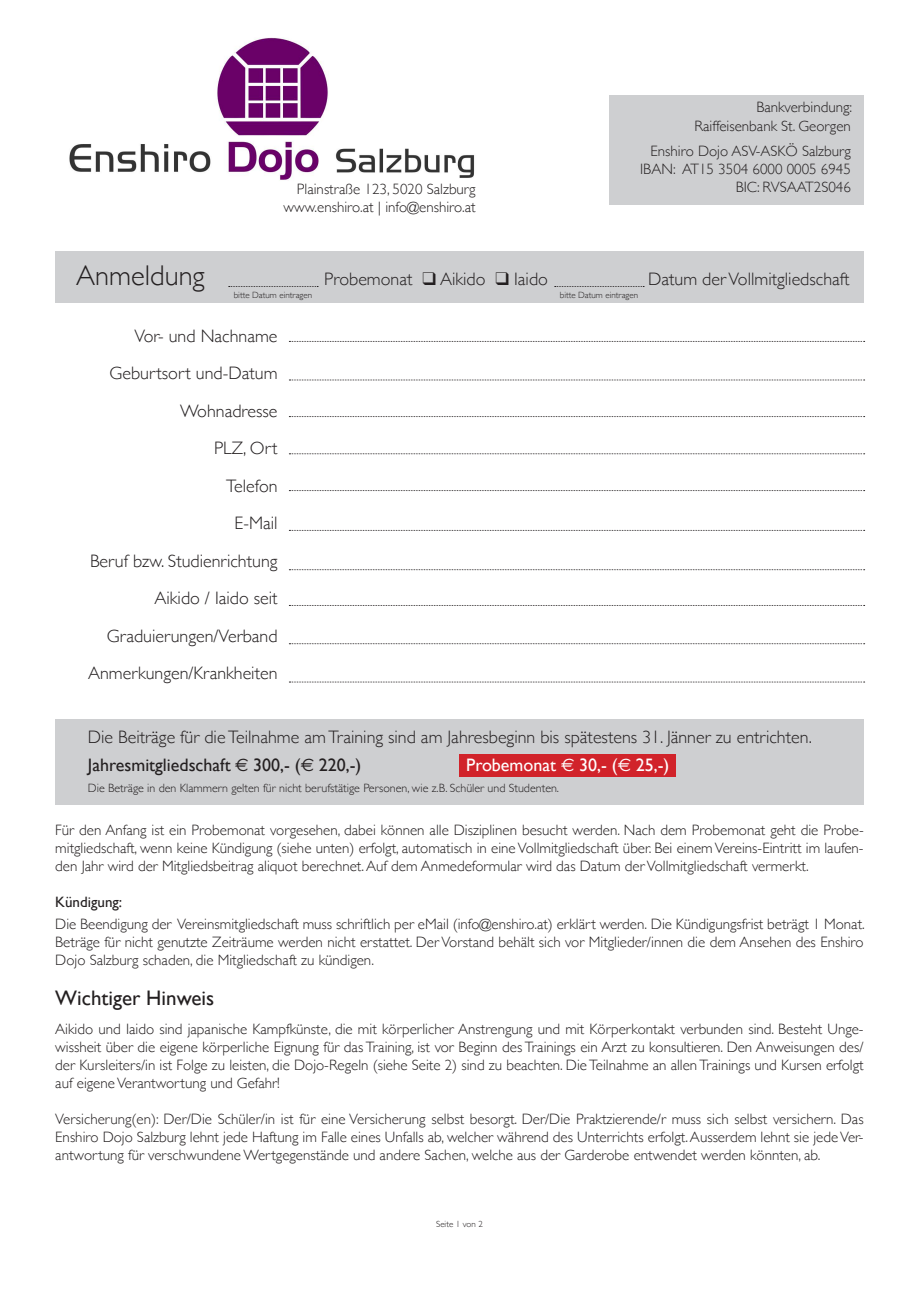
<style>
.page{position:relative;width:919px;height:1289px;background:#fff}
.page>*{position:absolute;margin:0;border:0;box-sizing:border-box;transform-origin:0 0}
.t1{font:300 28.5px "Gill Sans";color:#231f20}
.t2{font:21px "Gill Sans";color:#231f20}
.t3{font:300 18px/37.5px "Gill Sans";color:#231f20;text-align:right}
.t4{font:18px "Gill Sans";color:#231f20}
.t5{font:18px "Gill Sans";color:#fff}
.t6{font:300 15px/18px "Gill Sans";color:#231f20;text-align:justify}
.t7{font:15px "Gill Sans";color:#231f20}
.t8{font:300 12px "Gill Sans";color:#231f20}
.t9{font:300 9px "Gill Sans";color:#231f20}
.s1{font-family:"Euro Sans"}
</style>
<div class="page">
<div style="left:609px;top:95px;width:254px;height:110px;background:#cecfd1"></div>
<div style="left:55px;top:251px;width:808px;height:52px;background:#cecfd1"></div>
<div style="left:55px;top:719px;width:808px;height:86px;background:#cecfd1"></div>
<img style="left:69px;top:38px;width:406px;height:142px">
<svg style="left:289px;top:341px;width:575px;height:1px"></svg>
<svg style="left:289px;top:379px;width:575px;height:1px"></svg>
<svg style="left:289px;top:416px;width:575px;height:1px"></svg>
<svg style="left:289px;top:453px;width:575px;height:1px"></svg>
<svg style="left:289px;top:490px;width:575px;height:1px"></svg>
<svg style="left:289px;top:530px;width:575px;height:1px"></svg>
<svg style="left:289px;top:569px;width:575px;height:1px"></svg>
<svg style="left:289px;top:605px;width:575px;height:1px"></svg>
<svg style="left:289px;top:643px;width:575px;height:1px"></svg>
<svg style="left:289px;top:681px;width:575px;height:1px"></svg>
<div style="left:459px;top:754px;width:217px;height:23px;background:#d1232a"></div>
<svg style="left:229px;top:286px;width:89px;height:1px"></svg>
<svg style="left:554px;top:286px;width:90px;height:1px"></svg>
<p class="t6" style="left:283px;top:180px;width:193px;text-align:right">Plainstraße 123, 5020 Salzburg www.enshiro.at | info@enshiro.at</p>
<p class="t6" style="left:694px;top:98px;width:159px;text-align:right">Bankverbindung:<br>Raiffeisenbank St. Georgen</p>
<p class="t6" style="left:640px;top:141px;width:212px;text-align:right">Enshiro Dojo ASV-ASKÖ Salzburg<br>IBAN: AT15 3504 6000 0005 6945<br>BIC: RVSAAT2S046</p>
<h1 class="t1" style="left:76px;top:253px;width:130px">Anmeldung</h1>
<p class="t3" style="left:324px;top:259px;width:225px">Probemonat ❑ Aikido ❑ Iaido</p>
<p class="t3" style="left:648px;top:259px;width:203px">Datum der Vollmitgliedschaft</p>
<p class="t9" style="left:234px;top:288px;width:80px">bitte Datum eintragen</p>
<p class="t9" style="left:559px;top:288px;width:80px">bitte Datum eintragen</p>
<p class="t3" style="left:88px;top:316px;width:191px">Vor- und Nachname<br>Geburtsort und-Datum<br>Wohnadresse<br>PLZ, Ort<br>Telefon<br>E-Mail<br>Beruf bzw. Studienrichtung<br>Aikido / Iaido seit<br>Graduierungen/Verband<br>Anmerkungen/Krankheiten</p>
<p class="t3" style="left:88px;top:717px;width:725px">Die Beiträge für die Teilnahme am Training sind am Jahresbeginn bis spätestens 31. Jänner zu entrichten.</p>
<p class="t4" style="left:88px;top:754px;width:275px">Jahresmitgliedschaft <span class="s1">€</span> 300,- (<span class="s1">€</span> 220,-)</p>
<p class="t5" style="left:466px;top:754px;width:205px">Probemonat <span class="s1">€</span> 30,- (<span class="s1">€</span> 25,-)</p>
<p class="t8" style="left:88px;top:778px;width:472px">Die Beträge in den Klammern gelten für nicht berufstätige Personen, wie z.B. Schüler und Studenten.</p>
<p class="t6" style="left:55px;top:820px;width:809px">Für den Anfang ist ein Probemonat vorgesehen, dabei können alle Disziplinen besucht werden. Nach dem Probemonat geht die Probe&shy;mitgliedschaft, wenn keine Kündigung (siehe unten) erfolgt, automatisch in eine Vollmitgliedschaft über. Bei einem Vereins-Eintritt im laufen&shy;den Jahr wird der Mitgliedsbeitrag aliquot berechnet. Auf dem Anmedeformular wird das Datum der Vollmitgliedschaft vermerkt.</p>
<p class="t7" style="left:55px;top:893px;width:68px">Kündigung:</p>
<p class="t6" style="left:55px;top:914px;width:811px">Die Beendigung der Vereinsmitgliedschaft muss schriftlich per eMail (info@enshiro.at) erklärt werden. Die Kündigungsfrist beträgt 1 Monat.<br>Beträge für nicht genutzte Zeiträume werden nicht erstattet. Der Vorstand behält sich vor Mitglieder/innen die dem Ansehen des Enshiro Dojo Salzburg schaden, die Mitgliedschaft zu kündigen.</p>
<h2 class="t2" style="left:55px;top:985px;width:160px">Wichtiger Hinweis</h2>
<p class="t6" style="left:55px;top:1018px;width:809px">Aikido und Iaido sind japanische Kampfkünste, die mit körperlicher Anstrengung und mit Körperkontakt verbunden sind. Besteht Unge&shy;wissheit über die eigene körperliche Eignung für das Training, ist vor Beginn des Trainings ein Arzt zu konsultieren. Den Anweisungen des/ der Kursleiters/in ist Folge zu leisten, die Dojo-Regeln (siehe Seite 2) sind zu beachten. Die Teilnahme an allen Trainings und Kursen erfolgt auf eigene Verantwortung und Gefahr!</p>
<p class="t6" style="left:55px;top:1108px;width:809px">Versicherung(en): Der/Die Schüler/in ist fü r eine Versicherung selbst besorgt. Der/Die Praktzierende/r muss sich selbst versichern. Das Enshiro Dojo Salzburg lehnt jede Haftung im Falle eines Unfalls ab, welcher während des Unterrichts erfolgt. Ausserdem lehnt sie jede Ver&shy;antwortung für verschwundene Wertgegenstände und andere Sachen, welche aus der Garderobe entwendet werden könnten, ab.</p>
<p class="t9" style="left:436px;top:1216px;width:48px">Seite 1 von 2</p>
</div>
